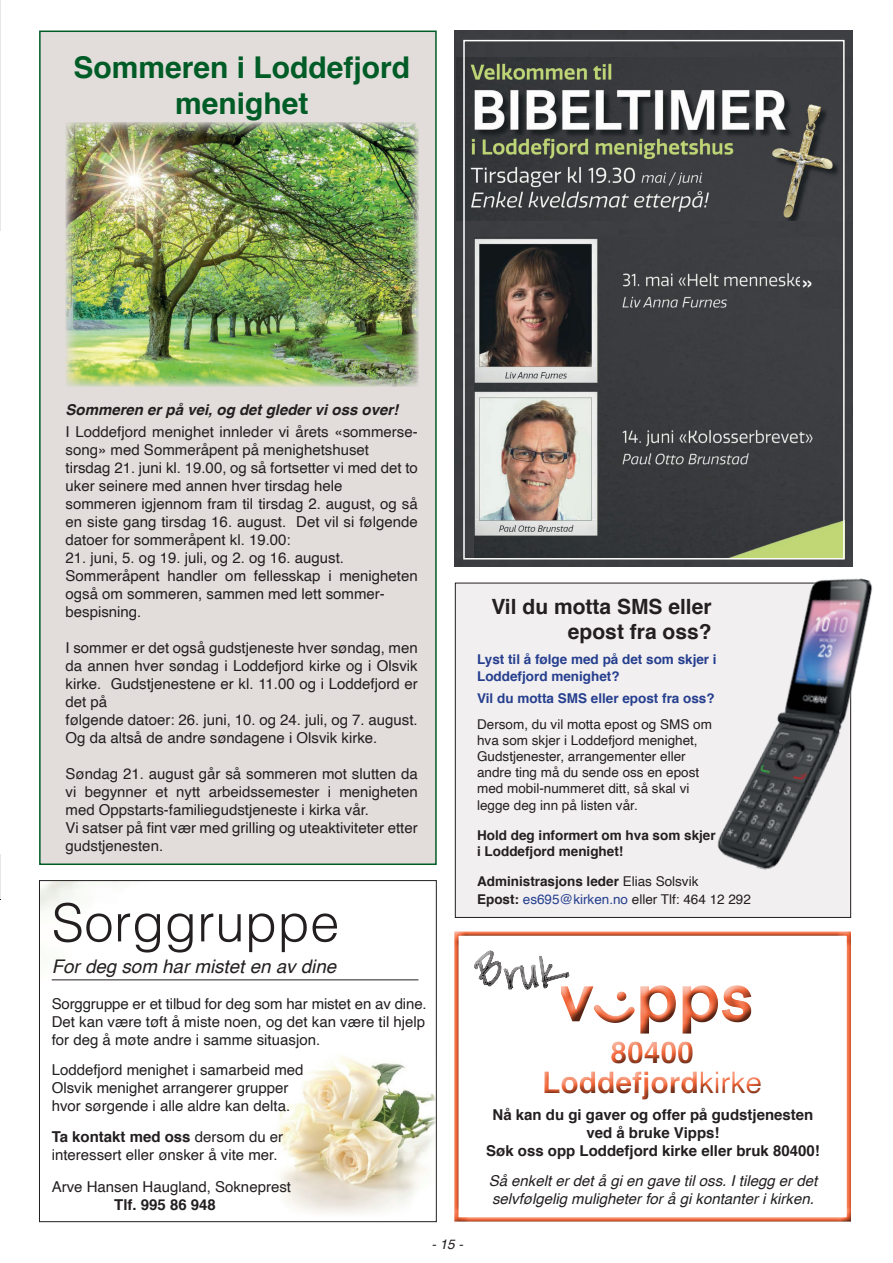
<style>
.page{position:relative;width:893px;height:1263px;background:#fff}
.page>*{position:absolute;margin:0;border:0;box-sizing:border-box;transform-origin:0 0}
.t1{font:300 52.5px "Helvetica";letter-spacing:.01em;color:#231f20}
.t2{font:700 30px/36px "Helvetica";color:#005c26;text-align:center}
.t3{font:700 30px/30px "Helvetica";color:#f26537;text-align:center}
.t4{font:22.5px "Helvetica";color:#fff}
.t5{font:700 21px/25.2px "Helvetica";color:#231f20;text-align:right}
.t6{font:italic 18.75px "Helvetica";color:#231f20}
.t7{font:15px/18px "Helvetica";color:#231f20}
.t8{font:700 15px/18px "Helvetica";color:#231f20;text-align:center}
.t9{font:italic 15px/18px "Helvetica";color:#231f20}
.t10{font:italic 700 15px "Helvetica";color:#231f20}
.t11{font:13.5px/16.2px "Helvetica";color:#231f20}
.t12{font:700 13.5px/16.2px "Helvetica";color:#253f8e}
.t13{font:700 13.5px/16.2px "Helvetica";color:#231f20}
.t14{font:italic 13.5px "Helvetica";color:#231f20}
.s1{font-weight:700}
.s2{color:#253f8e}
.s3{font-weight:400}
</style>
<div class="page">
<div style="left:39px;top:31px;width:398px;height:834px;background:#e2ddda;border:2px solid #005c26"></div>
<div style="left:39px;top:880px;width:398px;height:342px;border:1px solid #231f20"></div>
<hr style="left:0;top:0;width:1px;height:230px;background:#e6e7e9">
<div style="left:453px;top:932px;width:399px;height:290px;background:#231f20;opacity:.75"></div>
<img style="left:582px;top:961px;width:170px;height:13px">
<div style="left:559px;top:974px;width:194px;height:66px;background:#fff"></div>
<div style="left:559px;top:978px;width:194px;height:64px;background:#231f20;opacity:.75"></div>
<svg style="left:461px;top:934px;width:121px;height:71px"></svg>
<div style="left:533px;top:1030px;width:236px;height:76px;background:#fff"></div>
<div style="left:536px;top:1037px;width:236px;height:73px;background:#231f20;opacity:.75"></div>
<div style="left:455px;top:583px;width:396px;height:334px;background:#f2eff1"></div>
<img style="left:678px;top:557px;width:195px;height:328px">
<hr style="left:0;top:854px;width:1px;height:45px;background:#e6e7e9">
<img style="left:276px;top:1054px;width:160px;height:163px">
<hr style="left:52px;top:979px;width:366px;height:1px;background:#231f20">
<div style="left:454px;top:206px;width:398px;height:361px;background:#3c3e41"></div>
<img style="left:474px;top:237px;width:368px;height:319px">
<div style="left:454px;top:31px;width:398px;height:175px;background:#3c3e41"></div>
<img style="left:457px;top:57px;width:395px;height:164px">
<img style="left:66px;top:122px;width:352px;height:265px">
<div style="left:800px;top:270px;width:50px;height:38px;background:#3c3e41"></div>
<div style="left:463px;top:40px;width:382px;height:519px;border:2px solid #fff"></div>
<h2 class="t2" style="left:73px;top:49px;width:338px">Sommeren i Loddefjord menighet</h2>
<h3 class="t4" style="left:801px;top:264px;width:14px">»</h3>
<p class="t10" style="left:66px;top:397px;width:334px">Sommeren er på vei, og det gleder vi oss over!</p>
<p class="t7" style="left:66px;top:424px;width:354px">I Loddefjord menighet innleder vi årets «sommerse&shy;song» med Sommeråpent på menighetshuset tirsdag 21. juni kl. 19.00, og så fortsetter vi med det to uker seinere med annen hver tirsdag hele<br>sommeren igjennom fram til tirsdag 2. august, og så en siste gang tirsdag 16. august. Det vil si følgende datoer for sommeråpent kl. 19.00:</p>
<p class="t7" style="left:66px;top:550px;width:354px">21. juni, 5. og 19. juli, og 2. og 16. august.<br>Sommeråpent handler om fellesskap i menigheten også om sommeren, sammen med lett sommer&shy;bespisning.</p>
<p class="t7" style="left:66px;top:640px;width:354px">I sommer er det også gudstjeneste hver søndag, men da annen hver søndag i Loddefjord kirke og i Olsvik kirke. Gudstjenestene er kl. 11.00 og i Loddefjord er det på<br>følgende datoer: 26. juni, 10. og 24. juli, og 7. august.<br>Og da altså de andre søndagene i Olsvik kirke.</p>
<p class="t7" style="left:66px;top:766px;width:354px">Søndag 21. august går så sommeren mot slutten da vi begynner et nytt arbeidssemester i menigheten med Oppstarts-familiegudstjeneste i kirka vår.<br>Vi satser på fint vær med grilling og uteaktiviteter etter gudstjenesten.</p>
<h1 class="t1" style="left:52px;top:878px;width:289px">Sorggruppe</h1>
<p class="t6" style="left:52px;top:951px;width:286px">For deg som har mistet en av dine</p>
<p class="t7" style="left:52px;top:995px;width:376px;text-align:justify">Sorggruppe er et tilbud for deg som har mistet en av dine.<br>Det kan være tøft å miste noen, og det kan være til hjelp for deg å møte andre i samme situasjon.</p>
<p class="t7" style="left:52px;top:1061px;width:253px">Loddefjord menighet i samarbeid med<br>Olsvik menighet arrangerer grupper hvor sørgende i alle aldre kan delta.</p>
<p class="t7" style="left:52px;top:1128px;width:233px"><span class="s1">Ta kontakt med oss</span> dersom du er interessert eller ønsker å vite mer.</p>
<p class="t7" style="left:52px;top:1178px;width:241px">Arve Hansen Haugland, Sokneprest</p>
<p class="t8" style="left:114px;top:1196px;width:103px">Tlf. 995 86 948</p>
<p class="t14" style="left:431px;top:1234px;width:33px">- 15 -</p>
<h3 class="t5" style="left:491px;top:594px;width:222px">Vil du motta SMS eller epost fra oss?</h3>
<p class="t12" style="left:477px;top:652px;width:241px">Lyst til å følge med på det som skjer i<br>Loddefjord menighet?</p>
<p class="t12" style="left:477px;top:690px;width:239px">Vil du motta SMS eller epost fra oss?</p>
<p class="t11" style="left:477px;top:716px;width:236px">Dersom, du vil motta epost og SMS om hva som skjer i Loddefjord menighet, Gudstjenester, arrangementer eller andre ting må du sende oss en epost med mobil-nummeret ditt, så skal vi legge deg inn på listen vår.</p>
<p class="t13" style="left:477px;top:827px;width:240px">Hold deg informert om hva som skjer i Loddefjord menighet!</p>
<p class="t11" style="left:477px;top:872px;width:275px;line-height:18px"><span class="s1">Administrasjons leder</span> Elias Solsvik<br><span class="s1">Epost:</span> <span class="s2">es695@kirken.no</span> eller Tlf: 464 12 292</p>
<h2 class="t3" style="left:542px;top:1038px;width:221px">80400<br>Loddefjord<span class="s3">kirke</span></h2>
<p class="t8" style="left:486px;top:1106px;width:335px">Nå kan du gi gaver og offer på gudstjenesten ved å bruke Vipps!<br>Søk oss opp Loddefjord kirke eller bruk 80400!</p>
<p class="t9" style="left:489px;top:1172px;width:330px">Så enkelt er det å gi en gave til oss. I tilegg er det selvfølgelig muligheter for å gi kontanter i kirken.</p>
</div>
